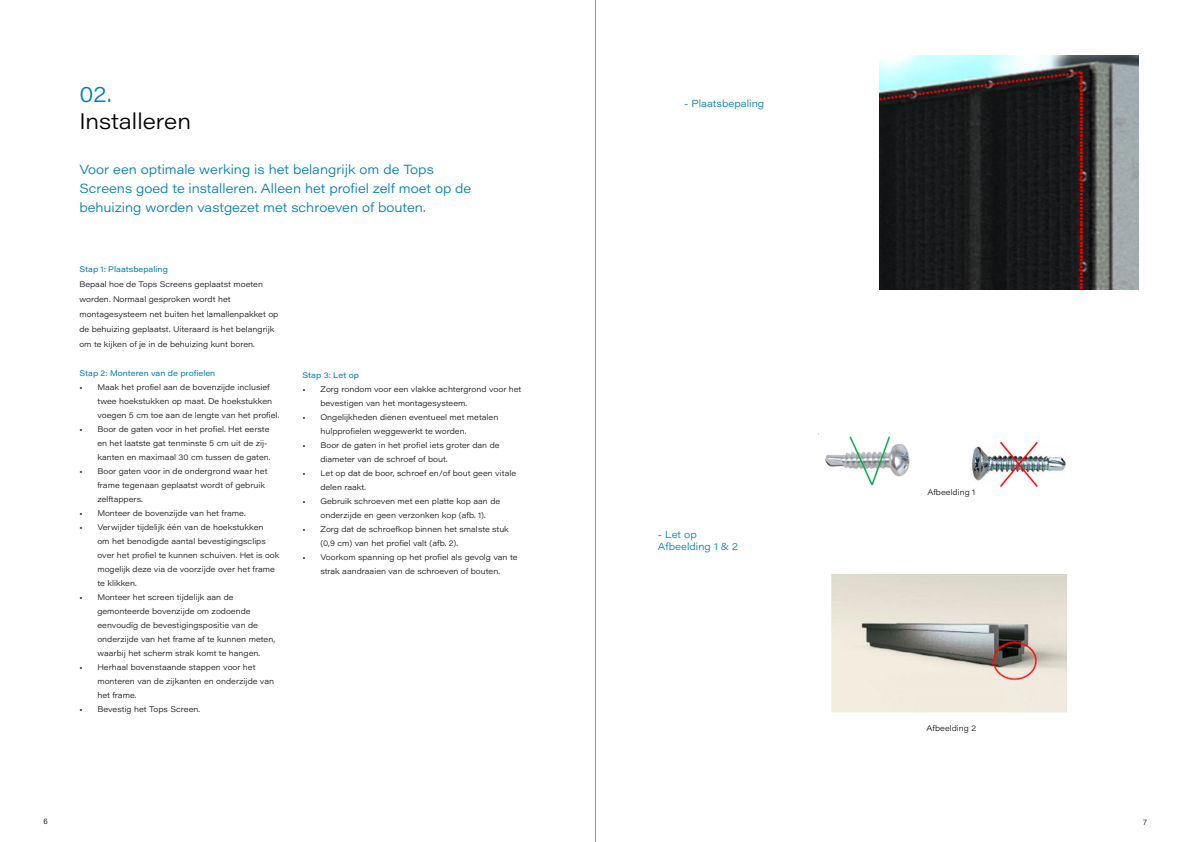
<style>
.page{position:relative;width:1191px;height:842px;background:#fff}
.page>*{position:absolute;margin:0;border:0;box-sizing:border-box;transform-origin:0 0}
.t1{font:300 22px "Acumin Pro Wide";color:#000}
.t2{font:300 22px "Acumin Pro Wide";color:#027dbb}
.t3{font:300 13px/19px "Acumin Pro Wide";color:#027dbb}
.t4{font:300 10px/12px "Acumin Pro Wide";color:#027dbb}
.t5{font:300 8px/14px "Acumin Pro Wide";color:#181818}
.t6{font:8px "Acumin Pro Wide";color:#027dbb}
.t7{font:300 8px "Acumin Pro";color:#000}
</style>
<div class="page">
<img style="left:879px;top:55px;width:259px;height:234px">
<img style="left:818px;top:434px;width:249px;height:279px">
<hr style="left:595px;top:0;width:1px;height:842px;background:#9a9998">
<div style="left:794px;top:489px;width:314px;height:84px;background:#fff"></div>
<div style="left:789px;top:559px;width:41px;height:175px;background:#fff"></div>
<div style="left:782px;top:436px;width:42px;height:67px;background:#fff"></div>
<div style="left:1066px;top:434px;width:42px;height:67px;background:#fff"></div>
<h1 class="t2" style="left:79px;top:79px;width:34px">02.</h1>
<h1 class="t1" style="left:79px;top:105px;width:113px">Installeren</h1>
<h2 class="t3" style="left:79px;top:159px;width:393px">Voor een optimale werking is het belangrijk om de Tops<br>Screens goed te installeren. Alleen het profiel zelf moet op de behuizing worden vastgezet met schroeven of bouten.</h2>
<p class="t6" style="left:79px;top:264px;width:90px">Stap 1: Plaatsbepaling</p>
<p class="t5" style="left:79px;top:277px;width:200px;line-height:15px">Bepaal hoe de Tops Screens geplaatst moeten worden. Normaal gesproken wordt het montagesysteem net buiten het lamallenpakket op de behuizing geplaatst. Uiteraard is het belangrijk om te kijken of je in de behuizing kunt boren.</p>
<p class="t6" style="left:79px;top:367px;width:137px">Stap 2: Monteren van de profielen</p>
<p class="t5" style="left:97px;top:379px;width:183px;text-indent:-18px">• Maak het profiel aan de bovenzijde inclusief twee hoekstukken op maat. De hoekstukken voegen 5 cm toe aan de lengte van het profiel.</p>
<p class="t5" style="left:97px;top:421px;width:175px;text-indent:-18px">• Boor de gaten voor in het profiel. Het eerste en het laatste gat tenminste 5 cm uit de zij&shy;kanten en maximaal 30 cm tussen de gaten.</p>
<p class="t5" style="left:97px;top:463px;width:172px;text-indent:-18px">• Boor gaten voor in de ondergrond waar het frame tegenaan geplaatst wordt of gebruik zelftappers.</p>
<p class="t5" style="left:79px;top:505px;width:168px">• Monteer de bovenzijde van het frame.</p>
<p class="t5" style="left:97px;top:519px;width:184px;text-indent:-18px">• Verwijder tijdelijk één van de hoekstukken<br>om het benodigde aantal bevestigingsclips over het profiel te kunnen schuiven. Het is ook mogelijk deze via de voorzijde over het frame te klikken.</p>
<p class="t5" style="left:97px;top:589px;width:179px;text-indent:-18px">• Monteer het screen tijdelijk aan de gemonteerde bovenzijde om zodoende eenvoudig de bevestigingspositie van de onderzijde van het frame af te kunnen meten, waarbij het scherm strak komt te hangen.</p>
<p class="t5" style="left:97px;top:659px;width:178px;text-indent:-18px">• Herhaal bovenstaande stappen voor het monteren van de zijkanten en onderzijde van het frame.</p>
<p class="t5" style="left:79px;top:701px;width:122px">• Bevestig het Tops Screen.</p>
<p class="t6" style="left:302px;top:369px;width:58px">Stap 3: Let op</p>
<p class="t5" style="left:320px;top:382px;width:202px;text-indent:-18px">• Zorg rondom voor een vlakke achtergrond voor het bevestigen van het montagesysteem.</p>
<p class="t5" style="left:320px;top:410px;width:179px;text-indent:-18px">• Ongelijkheden dienen eventueel met metalen hulpprofielen weggewerkt te worden.</p>
<p class="t5" style="left:320px;top:438px;width:181px;text-indent:-18px">• Boor de gaten in het profiel iets groter dan de diameter van de schroef of bout.</p>
<p class="t5" style="left:320px;top:466px;width:197px;text-indent:-18px">• Let op dat de boor, schroef en/of bout geen vitale delen raakt.</p>
<p class="t5" style="left:302px;top:494px;width:199px;text-align:center">• Gebruik schroeven met een platte kop aan de onderzijde en geen verzonken kop (afb. 1).</p>
<p class="t5" style="left:320px;top:522px;width:190px;text-indent:-18px">• Zorg dat de schroefkop binnen het smalste stuk (0,9 cm) van het profiel valt (afb. 2).</p>
<p class="t5" style="left:302px;top:550px;width:217px;text-align:center">• Voorkom spanning op het profiel als gevolg van te strak aandraaien van de schroeven of bouten.</p>
<p class="t4" style="left:684px;top:97px;width:82px">- Plaatsbepaling</p>
<p class="t4" style="left:658px;top:527px;width:82px">- Let op<br>Afbeelding 1 &amp; 2</p>
<p class="t5" style="left:927px;top:485px;width:49px">Afbeelding 1</p>
<p class="t5" style="left:926px;top:721px;width:51px">Afbeelding 2</p>
<p class="t7" style="left:44px;top:816px;width:6px">6</p>
<p class="t7" style="left:1143px;top:816px;width:5px">7</p>
</div>
